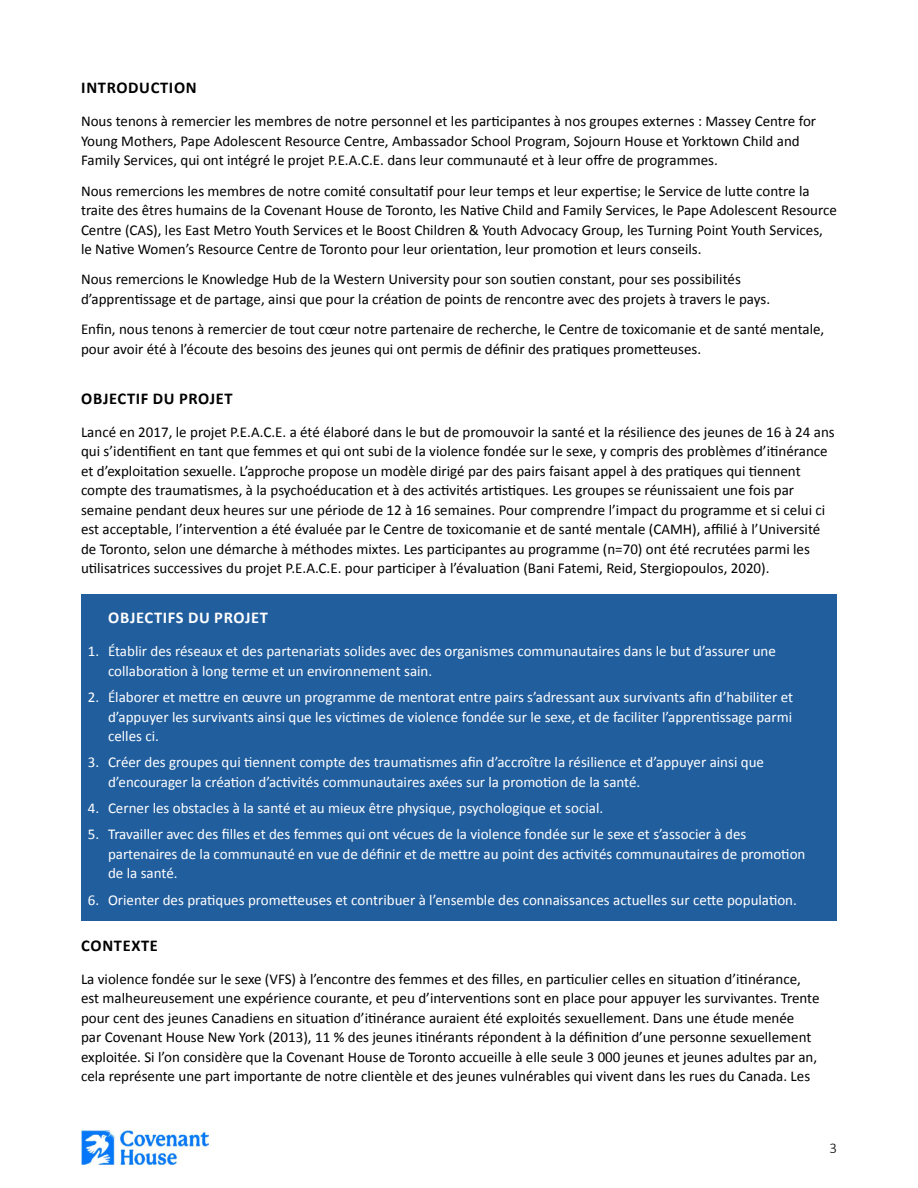
<style>
.page{position:relative;width:918px;height:1188px;background:#fff}
.page>*{position:absolute;margin:0;border:0;box-sizing:border-box;transform-origin:0 0}
.HEADER_1{font:700 16.5px "Calibri";letter-spacing:.04em;color:#000}
.HEADER_1-2{font:700 16.5px "Calibri";letter-spacing:.04em;color:#fff}
.CONTENT_Paragraph{font:15px/19.5px "Calibri";color:#000}
.CONTENT_numbering{font:15px/19.5px "Calibri";color:#fff}
.t1{font:300 15px "Calibri";color:#000}
</style>
<div class="page">
<div style="left:81px;top:594px;width:756px;height:326px;background:#215e9e"></div>
<img style="left:81px;top:1131px;width:127px;height:33px">
<h1 class="HEADER_1" style="left:81px;top:77px;width:117px">INTRODUCTION</h1>
<p class="CONTENT_Paragraph" style="left:81px;top:112px;width:737px">Nous tenons à remercier les membres de notre personnel et les participantes à nos groupes externes : Massey Centre for<br>Young Mothers, Pape Adolescent Resource Centre, Ambassador School Program, Sojourn House et Yorktown Child and<br>Family Services, qui ont intégré le projet P.E.A.C.E. dans leur communauté et à leur offre de programmes.</p>
<p class="CONTENT_Paragraph" style="left:81px;top:181px;width:757px">Nous remercions les membres de notre comité consultatif pour leur temps et leur expertise; le Service de lutte contre la traite des êtres humains de la Covenant House de Toronto, les Native Child and Family Services, le Pape Adolescent Resource Centre (CAS), les East Metro Youth Services et le Boost Children &amp; Youth Advocacy Group, les Turning Point Youth Services, le Native Women’s Resource Centre de Toronto pour leur orientation, leur promotion et leurs conseils.</p>
<p class="CONTENT_Paragraph" style="left:81px;top:270px;width:691px">Nous remercions le Knowledge Hub de la Western University pour son soutien constant, pour ses possibilités d’apprentissage et de partage, ainsi que pour la création de points de rencontre avec des projets à travers le pays.</p>
<p class="CONTENT_Paragraph" style="left:81px;top:320px;width:745px">Enfin, nous tenons à remercier de tout cœur notre partenaire de recherche, le Centre de toxicomanie et de santé mentale, pour avoir été à l’écoute des besoins des jeunes qui ont permis de définir des pratiques prometteuses.</p>
<h1 class="HEADER_1" style="left:81px;top:388px;width:153px">OBJECTIF DU PROJET</h1>
<p class="CONTENT_Paragraph" style="left:81px;top:422px;width:755px">Lancé en 2017, le projet P.E.A.C.E. a été élaboré dans le but de promouvoir la santé et la résilience des jeunes de 16 à 24 ans qui s’identifient en tant que femmes et qui ont subi de la violence fondée sur le sexe, y compris des problèmes d’itinérance et d’exploitation sexuelle. L’approche propose un modèle dirigé par des pairs faisant appel à des pratiques qui tiennent compte des traumatismes, à la psychoéducation et à des activités artistiques. Les groupes se réunissaient une fois par semaine pendant deux heures sur une période de 12 à 16 semaines. Pour comprendre l’impact du programme et si celui ci est acceptable, l’intervention a été évaluée par le Centre de toxicomanie et de santé mentale (CAMH), affilié à l’Université de Toronto, selon une démarche à méthodes mixtes. Les participantes au programme (n=70) ont été recrutées parmi les utilisatrices successives du projet P.E.A.C.E. pour participer à l’évaluation (Bani Fatemi, Reid, Stergiopoulos, 2020).</p>
<h1 class="HEADER_1-2" style="left:108px;top:607px;width:161px">OBJECTIFS DU PROJET</h1>
<p class="CONTENT_numbering" style="left:108px;top:642px;width:669px;text-indent:-20px">1. Établir des réseaux et des partenariats solides avec des organismes communautaires dans le but d’assurer une collaboration à long terme et un environnement sain.</p>
<p class="CONTENT_numbering" style="left:108px;top:688px;width:687px;text-align:justify;text-indent:-20px">2. Élaborer et mettre en œuvre un programme de mentorat entre pairs s’adressant aux survivants afin d’habiliter et d’appuyer les survivants ainsi que les victimes de violence fondée sur le sexe, et de faciliter l’apprentissage parmi celles ci.</p>
<p class="CONTENT_numbering" style="left:108px;top:753px;width:658px;text-indent:-20px">3. Créer des groupes qui tiennent compte des traumatismes afin d’accroître la résilience et d’appuyer ainsi que d’encourager la création d’activités communautaires axées sur la promotion de la santé.</p>
<p class="CONTENT_numbering" style="left:88px;top:799px;width:517px">4. Cerner les obstacles à la santé et au mieux être physique, psychologique et social.</p>
<p class="CONTENT_numbering" style="left:108px;top:825px;width:699px;text-indent:-20px">5. Travailler avec des filles et des femmes qui ont vécues de la violence fondée sur le sexe et s’associer à des partenaires de la communauté en vue de définir et de mettre au point des activités communautaires de promotion de la santé.</p>
<p class="CONTENT_numbering" style="left:88px;top:890px;width:711px">6. Orienter des pratiques prometteuses et contribuer à l’ensemble des connaissances actuelles sur cette population.</p>
<h1 class="HEADER_1" style="left:81px;top:935px;width:78px">CONTEXTE</h1>
<p class="CONTENT_Paragraph" style="left:81px;top:969px;width:740px">La violence fondée sur le sexe (VFS) à l’encontre des femmes et des filles, en particulier celles en situation d’itinérance, est malheureusement une expérience courante, et peu d’interventions sont en place pour appuyer les survivantes. Trente pour cent des jeunes Canadiens en situation d’itinérance auraient été exploités sexuellement. Dans une étude menée<br>par Covenant House New York (2013), 11 % des jeunes itinérants répondent à la définition d’une personne sexuellement exploitée. Si l’on considère que la Covenant House de Toronto accueille à elle seule 3 000 jeunes et jeunes adultes par an, cela représente une part importante de notre clientèle et des jeunes vulnérables qui vivent dans les rues du Canada. Les</p>
<p class="t1" style="left:829px;top:1139px;width:9px">3</p>
</div>
